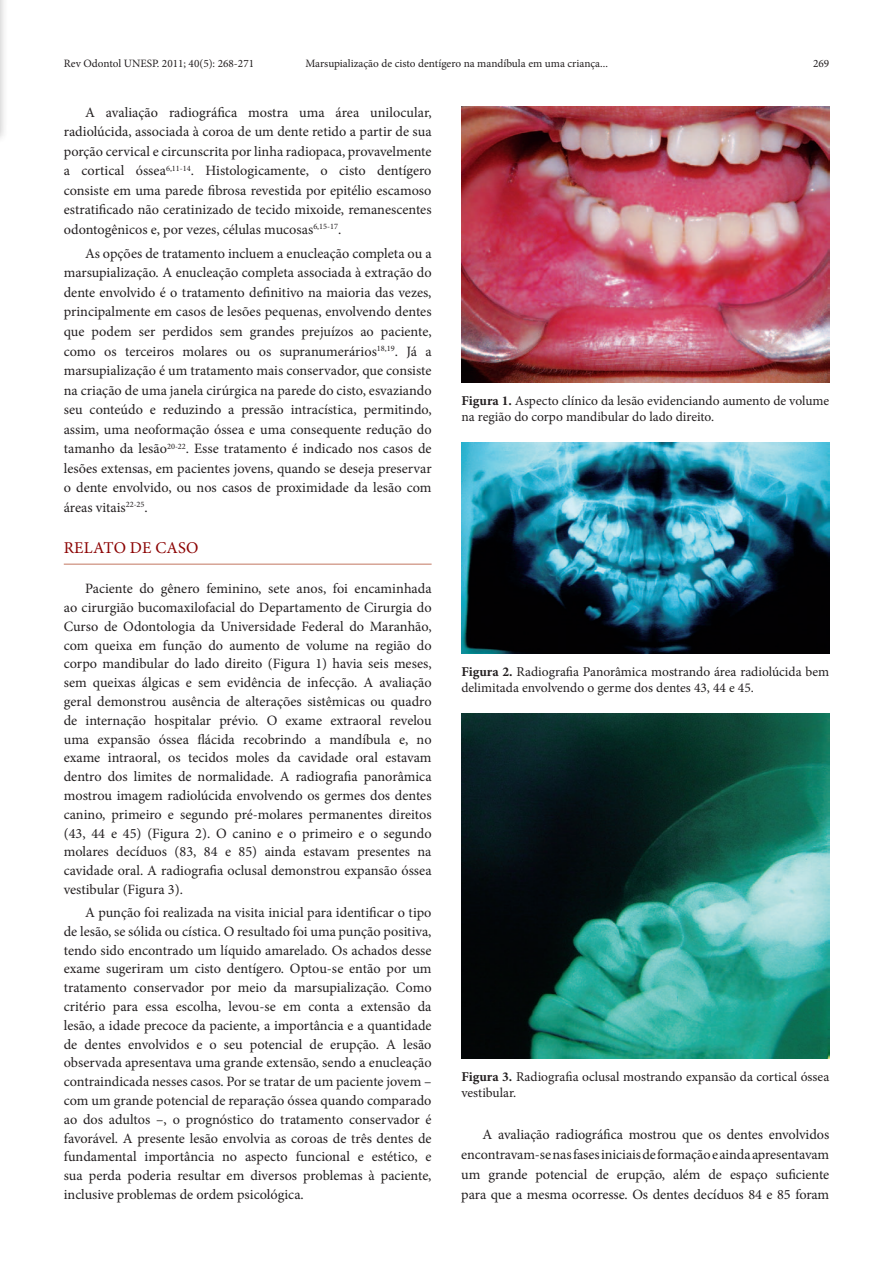
<style>
.page{position:relative;width:893px;height:1263px;background:#fff}
.page>*{position:absolute;margin:0;border:0;box-sizing:border-box;transform-origin:0 0}
.t1{font:16.5px "Minion Pro";letter-spacing:.01em;color:#8b0202}
.t2{font:14.25px/18.8px "Minion Pro";letter-spacing:-.005em;color:#231f20;text-align:justify}
.t3{font:13.5px/16.2px "Minion Pro";color:#231f20}
.t4{font:11.25px "Minion Pro";color:#231f20}
.s1{font-weight:700}
</style>
<div class="page">
<div style="left:0;top:0;width:8px;height:144px;background:#231f20;opacity:.25"></div>
<hr style="left:64px;top:564px;width:368px;height:1px;background:#c27660">
<img style="left:461px;top:106px;width:368px;height:276px">
<img style="left:461px;top:442px;width:368px;height:211px">
<img style="left:461px;top:713px;width:368px;height:345px">
<p class="t4" style="left:64px;top:56px;width:192px">Rev Odontol UNESP. 2011; 40(5): 268-271</p>
<p class="t4" style="left:305px;top:56px;width:304px">Marsupialização de cisto dentígero na mandíbula em uma criança...</p>
<p class="t4" style="left:813px;top:56px;width:18px">269</p>
<p class="t2" style="left:64px;top:102px;width:369px;line-height:19.5px;text-indent:21px">A avaliação radiográfica mostra uma área unilocular, radiolúcida, associada à coroa de um dente retido a partir de sua porção cervical e circunscrita por linha radiopaca, provavelmente a cortical óssea<sup>6,11-14</sup>. Histologicamente, o cisto dentígero consiste em uma parede fibrosa revestida por epitélio escamoso estratificado não ceratinizado de tecido mixoide, remanescentes odontogênicos e, por vezes, células mucosas<sup>6,15-17</sup>.</p>
<p class="t2" style="left:64px;top:244px;width:369px;line-height:19.5px;text-indent:21px">As opções de tratamento incluem a enucleação completa ou a marsupialização. A enucleação completa associada à extração do dente envolvido é o tratamento definitivo na maioria das vezes, principalmente em casos de lesões pequenas, envolvendo dentes que podem ser perdidos sem grandes prejuízos ao paciente, como os terceiros molares ou os supranumerários<sup>18,19</sup>. Já a marsupialização é um tratamento mais conservador, que consiste na criação de uma janela cirúrgica na parede do cisto, esvaziando seu conteúdo e reduzindo a pressão intracística, permitindo, assim, uma neoformação óssea e uma consequente redução do tamanho da lesão<sup>20-22</sup>. Esse tratamento é indicado nos casos de lesões extensas, em pacientes jovens, quando se deseja preservar o dente envolvido, ou nos casos de proximidade da lesão com áreas vitais<sup>22-25</sup>.</p>
<p class="t1" style="left:64px;top:537px;width:136px">RELATO DE CASO</p>
<p class="t2" style="left:64px;top:579px;width:369px;text-indent:21px">Paciente do gênero feminino, sete anos, foi encaminhada ao cirurgião bucomaxilofacial do Departamento de Cirurgia do Curso de Odontologia da Universidade Federal do Maranhão, com queixa em função do aumento de volume na região do corpo mandibular do lado direito (Figura 1) havia seis meses, sem queixas álgicas e sem evidência de infecção. A avaliação geral demonstrou ausência de alterações sistêmicas ou quadro de internação hospitalar prévio. O exame extraoral revelou uma expansão óssea flácida recobrindo a mandíbula e, no exame intraoral, os tecidos moles da cavidade oral estavam dentro dos limites de normalidade. A radiografia panorâmica mostrou imagem radiolúcida envolvendo os germes dos dentes canino, primeiro e segundo pré-molares permanentes direitos (43, 44 e 45) (Figura 2). O canino e o primeiro e o segundo molares decíduos (83, 84 e 85) ainda estavam presentes na cavidade oral. A radiografia oclusal demonstrou expansão óssea vestibular (Figura 3).</p>
<p class="t2" style="left:64px;top:903px;width:369px;text-indent:21px">A punção foi realizada na visita inicial para identificar o tipo de lesão, se sólida ou cística. O resultado foi uma punção positiva, tendo sido encontrado um líquido amarelado. Os achados desse exame sugeriram um cisto dentígero. Optou-se então por um tratamento conservador por meio da marsupialização. Como critério para essa escolha, levou-se em conta a extensão da lesão, a idade precoce da paciente, a importância e a quantidade de dentes envolvidos e o seu potencial de erupção. A lesão observada apresentava uma grande extensão, sendo a enucleação contraindicada nesses casos. Por se tratar de um paciente jovem – com um grande potencial de reparação óssea quando comparado ao dos adultos –, o prognóstico do tratamento conservador é favorável. A presente lesão envolvia as coroas de três dentes de fundamental importância no aspecto funcional e estético, e sua perda poderia resultar em diversos problemas à paciente, inclusive problemas de ordem psicológica.</p>
<p class="t3" style="left:461px;top:392px;width:369px"><span class="s1">Figura 1.</span> Aspecto clínico da lesão evidenciando aumento de volume na região do corpo mandibular do lado direito.</p>
<p class="t3" style="left:461px;top:664px;width:369px"><span class="s1">Figura 2.</span> Radiografia Panorâmica mostrando área radiolúcida bem delimitada envolvendo o germe dos dentes 43, 44 e 45.</p>
<p class="t3" style="left:461px;top:1068px;width:369px"><span class="s1">Figura 3.</span> Radiografia oclusal mostrando expansão da cortical óssea vestibular.</p>
<p class="t2" style="left:461px;top:1124px;width:369px;line-height:20.1px;text-indent:21px">A avaliação radiográfica mostrou que os dentes envolvidos encontravam-se nas fases iniciais de formação e ainda apresentavam um grande potencial de erupção, além de espaço suficiente para que a mesma ocorresse. Os dentes decíduos 84 e 85 foram</p>
</div>
